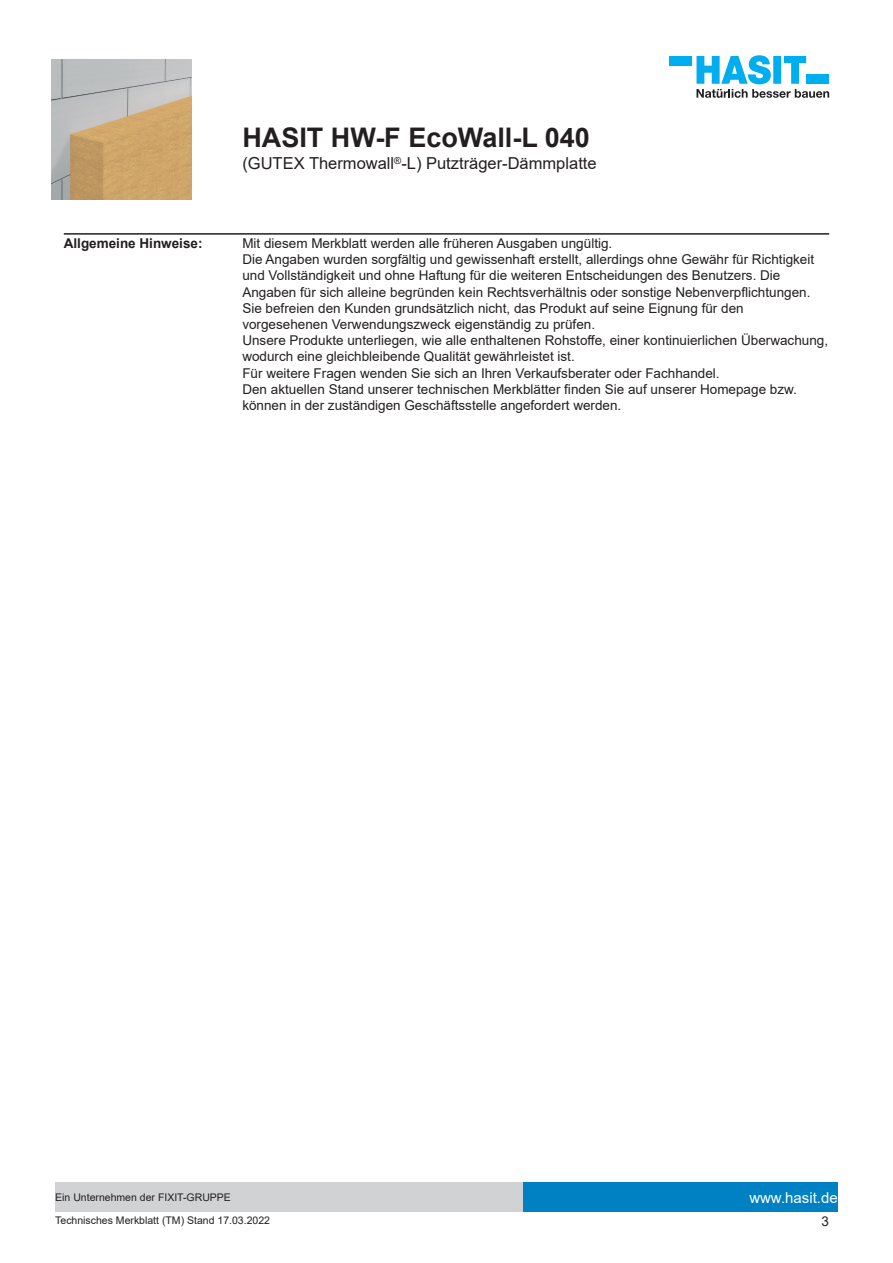
<style>
.page{position:relative;width:893px;height:1263px;background:#fff}
.page>*{position:absolute;margin:0;border:0;box-sizing:border-box;transform-origin:0 0}
.t1{font:700 27px "Arial";color:#231f20}
.t2{font:16.5px "Arial";color:#231f20}
.t3{font:15px "Arial";color:#fff}
.t4{font:13.5px/16.2px "Arial";color:#231f20}
.t5{font:700 13.5px "Arial";color:#231f20}
.t6{font:10.5px "Arial";color:#231f20}
</style>
<div class="page">
<img style="left:51px;top:60px;width:140px;height:140px">
<div style="left:669px;top:56px;width:23px;height:10px;background:#00aeef"></div>
<svg style="left:696px;top:55px;width:133px;height:43px"></svg>
<div style="left:523px;top:1182px;width:315px;height:30px;background:#0081c3"></div>
<div style="left:55px;top:1182px;width:468px;height:30px;background:#d1d2d4"></div>
<hr style="left:64px;top:233px;width:765px;height:2px;background:#231f20">
<h1 class="t1" style="left:242px;top:119px;width:349px">HASIT HW-F EcoWall-L 040</h1>
<p class="t2" style="left:242px;top:152px;width:356px">(GUTEX Thermowall<sup>®</sup>-L) Putzträger-Dämmplatte</p>
<p class="t5" style="left:64px;top:234px;width:140px">Allgemeine Hinweise:</p>
<p class="t4" style="left:242px;top:235px;width:587px">Mit diesem Merkblatt werden alle früheren Ausgaben ungültig.<br>Die Angaben wurden sorgfältig und gewissenhaft erstellt, allerdings ohne Gewähr für Richtigkeit und Vollständigkeit und ohne Haftung für die weiteren Entscheidungen des Benutzers. Die Angaben für sich alleine begründen kein Rechtsverhältnis oder sonstige Nebenverpflichtungen.<br>Sie befreien den Kunden grundsätzlich nicht, das Produkt auf seine Eignung für den vorgesehenen Verwendungszweck eigenständig zu prüfen.<br>Unsere Produkte unterliegen, wie alle enthaltenen Rohstoffe, einer kontinuierlichen Überwachung, wodurch eine gleichbleibende Qualität gewährleistet ist.<br>Für weitere Fragen wenden Sie sich an Ihren Verkaufsberater oder Fachhandel.<br>Den aktuellen Stand unserer technischen Merkblätter finden Sie auf unserer Homepage bzw. können in der zuständigen Geschäftsstelle angefordert werden.</p>
<p class="t6" style="left:55px;top:1190px;width:177px">Ein Unternehmen der FIXIT-GRUPPE</p>
<p class="t3" style="left:749px;top:1187px;width:90px">www.hasit.de</p>
<p class="t6" style="left:55px;top:1213px;width:216px">Technisches Merkblatt (TM) Stand 17.03.2022</p>
<p class="t4" style="left:821px;top:1213px;width:9px">3</p>
</div>
